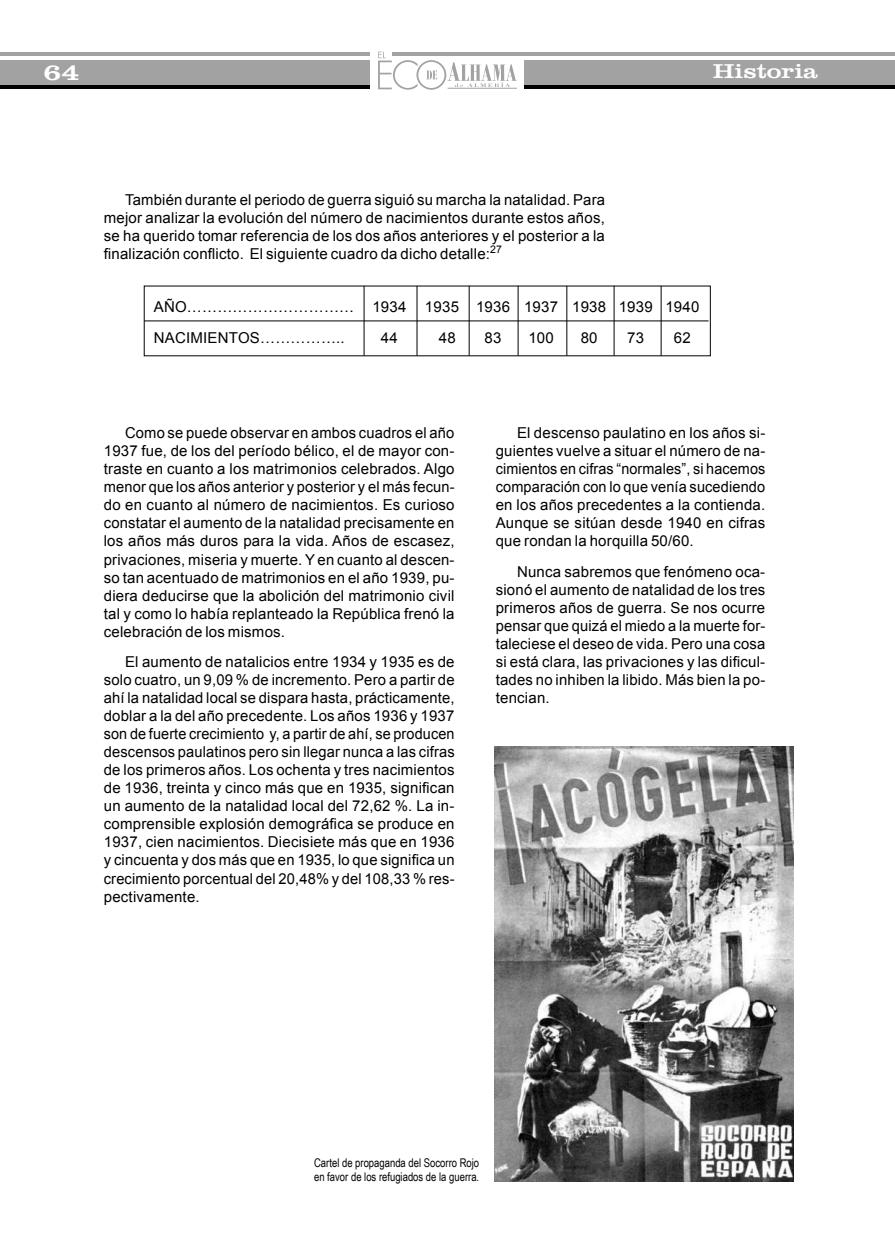
<style>
.page{position:relative;width:895px;height:1260px;background:#fff}
.page>*{position:absolute;margin:0;border:0;box-sizing:border-box;transform-origin:0 0}
.t1{font:24px "Clarendon";color:#fff;scale:1.25 1}
.t2{font:21px "Clarendon";color:#fff;scale:1.25 1}
.t3{font:15px/18px "Arial";letter-spacing:.015em;color:#000;text-align:justify}
.t4{font:12px/14.4px "Arial Narrow";color:#000;scale:.96 1}
</style>
<div class="page">
<img style="left:494px;top:746px;width:299px;height:434px">
<hr style="left:144px;top:320px;width:564px;height:1px;background:#000">
<hr style="left:363px;top:286px;width:1px;height:69px;background:#000">
<hr style="left:416px;top:286px;width:1px;height:69px;background:#000">
<hr style="left:468px;top:286px;width:1px;height:69px;background:#000">
<hr style="left:517px;top:286px;width:1px;height:69px;background:#000">
<hr style="left:566px;top:286px;width:1px;height:69px;background:#000">
<hr style="left:613px;top:286px;width:1px;height:69px;background:#000">
<hr style="left:660px;top:286px;width:1px;height:69px;background:#000">
<svg style="left:378px;top:52px;width:138px;height:38px"></svg>
<hr style="left:447px;top:88px;width:69px;height:1px;background:#a2a2a2">
<hr style="left:0;top:52px;width:370px;height:4px;background:#a2a2a2">
<div style="left:0;top:60px;width:370px;height:25px;background:#a2a2a2"></div>
<hr style="left:0;top:85px;width:370px;height:4px;background:#000">
<svg style="left:893px;top:52px;width:1px;height:37px"></svg>
<hr style="left:391px;top:52px;width:502px;height:4px;background:#a2a2a2">
<div style="left:524px;top:60px;width:369px;height:25px;background:#a2a2a2"></div>
<hr style="left:524px;top:85px;width:369px;height:4px;background:#000">
<h1 class="t1" style="left:43px;top:57px;width:31px">64</h1>
<h2 class="t2" style="left:712px;top:59px;width:85px">Historia</h2>
<p class="t3" style="left:104px;top:191px;width:502px;text-indent:21px">También durante el periodo de guerra siguió su marcha la natalidad. Para mejor analizar la evolución del número de nacimientos durante estos años, se ha querido tomar referencia de los dos años anteriores y el posterior a la finalización conflicto. El siguiente cuadro da dicho detalle:<sup>27</sup></p>
<p class="t3" style="left:154px;top:291px;width:546px;line-height:31.5px">AÑO…………………………… 1934 1935 1936 1937 1938 1939 1940<br>NACIMIENTOS……………..</p>
<p class="t3" style="left:381px;top:329px;width:18px">44</p>
<p class="t3" style="left:439px;top:329px;width:18px">48</p>
<p class="t3" style="left:484px;top:329px;width:18px">83</p>
<p class="t3" style="left:528px;top:329px;width:27px">100</p>
<p class="t3" style="left:580px;top:329px;width:18px">80</p>
<p class="t3" style="left:627px;top:329px;width:18px">73</p>
<p class="t3" style="left:673px;top:329px;width:18px">62</p>
<p class="t3" style="left:104px;top:424px;width:352px;text-indent:21px">Como se puede observar en ambos cuadros el año 1937 fue, de los del período bélico, el de mayor con&shy;traste en cuanto a los matrimonios celebrados. Algo menor que los años anterior y posterior y el más fecun&shy;do en cuanto al número de nacimientos. Es curioso constatar el aumento de la natalidad precisamente en los años más duros para la vida. Años de escasez, privaciones, miseria y muerte. Y en cuanto al descen&shy;so tan acentuado de matrimonios en el año 1939, pu&shy;diera deducirse que la abolición del matrimonio civil tal y como lo había replanteado la República frenó la celebración de los mismos.</p>
<p class="t3" style="left:104px;top:653px;width:352px;text-indent:21px">El aumento de natalicios entre 1934 y 1935 es de solo cuatro, un 9,09 % de incremento. Pero a partir de ahí la natalidad local se dispara hasta, prácticamente, doblar a la del año precedente. Los años 1936 y 1937 son de fuerte crecimiento y, a partir de ahí, se producen descensos paulatinos pero sin llegar nunca a las cifras de los primeros años. Los ochenta y tres nacimientos de 1936, treinta y cinco más que en 1935, significan un aumento de la natalidad local del 72,62 %. La in&shy;comprensible explosión demográfica se produce en 1937, cien nacimientos. Diecisiete más que en 1936 y cincuenta y dos más que en 1935, lo que significa un crecimiento porcentual del 20,48% y del 108,33 % res&shy;pectivamente.</p>
<p class="t3" style="left:495px;top:424px;width:271px;text-indent:21px">El descenso paulatino en los años si&shy;guientes vuelve a situar el número de na&shy;cimientos en cifras “normales”, si hacemos comparación con lo que venía sucediendo en los años precedentes a la contienda.<br>Aunque se sitúan desde 1940 en cifras que rondan la horquilla 50/60.</p>
<p class="t3" style="left:495px;top:563px;width:271px;text-indent:21px">Nunca sabremos que fenómeno oca&shy;sionó el aumento de natalidad de los tres primeros años de guerra. Se nos ocurre pensar que quizá el miedo a la muerte for&shy;taleciese el deseo de vida. Pero una cosa si está clara, las privaciones y las dificul&shy;tades no inhiben la libido. Más bien la po&shy;tencian.</p>
<p class="t4" style="left:314px;top:1154px;width:173px">Cartel de propaganda del Socorro Rojo en favor de los refugiados de la guerra.</p>
</div>
